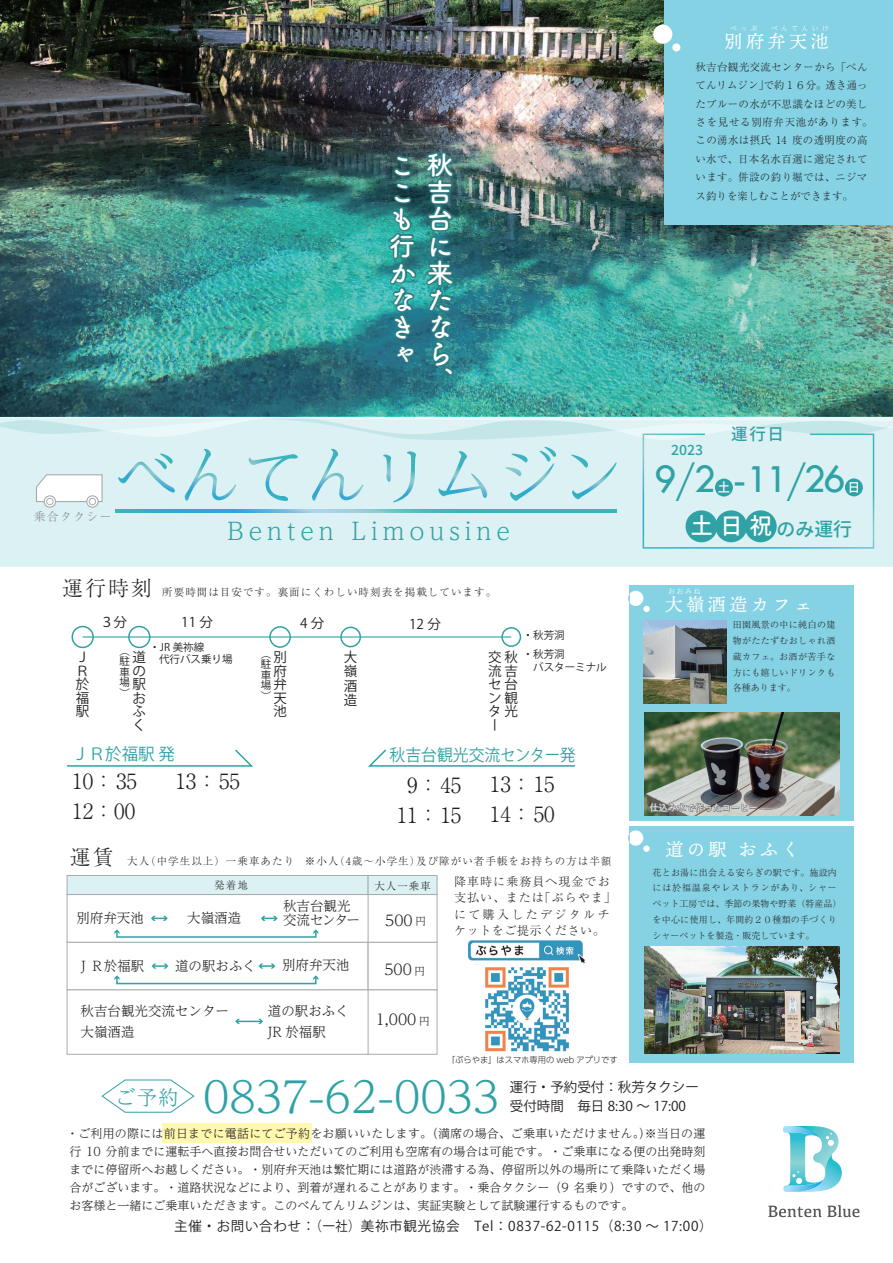
<style>
.page{position:relative;width:893px;height:1263px;background:#fff}
.page>*{position:absolute;margin:0;border:0;box-sizing:border-box;transform-origin:0 0}
.t1{font:300 43.05px "UD Reimin Pr 6 N";color:#30a2a5}
.t2{font:41.25px "Tw Cen";color:#30a2a5}
.t3{font:27px/27px "Tsuku B Rd Gothic Std B";color:#fff}
.t4{font:300 24.15px "UD Reimin Pr 6 N";letter-spacing:.2em;color:#30a2a5}
.t5{font:500 22.65px "Source Han Sans JP";color:#fff}
.t6{font:300 21px/30px "Ryumin Pr 6 N";color:#231f20}
.t7{font:300 20.1px "UD Reimin Pr 6 N";color:#30a2a5}
.t8{font:500 18.9px "Source Han Sans JP";color:#30a2a5}
.t9{font:18px "Ten Mincho Text";letter-spacing:.2em;color:#fff}
.t10{font:16.5px "Koz Go Pr 6 N";color:#30a2a5;scale:.96 1}
.t11{font:16.5px "Koz Go Pr 6 N";color:#30a2a5}
.t12{font:500 16.5px "Source Han Sans JP";color:#30a2a5}
.t13{font:300 15px "UD Reimin Pr 6 N";color:#231f20}
.t14{font:13.5px/13.5px "Koz Go Pr 6 N";letter-spacing:.05em;color:#231f20;text-align:justify}
.t15{font:300 13.5px/21px "UD Reimin Pr 6 N";color:#231f20}
.t16{font:13.5px/19.5px "Koz Go Pr 6 N";color:#231f20}
.t17{font:500 12.75px "Source Han Sans JP";color:#fff}
.t18{font:300 12px/18px "UD Reimin Pr 6 N";color:#231f20;text-align:justify}
.t19{font:300 12px/16.5px "Ryumin Pr 6 N";letter-spacing:.085em;color:#231f20}
.t20{font:300 12px "Ryumin Pr 6 N";letter-spacing:.1em;color:#86888b}
.t21{font:300 10.5px/18.3px "Ryumin Pr 6 N";letter-spacing:.035em;color:#231f20}
.t22{font:300 10.5px "Ryumin Pr 6 N";letter-spacing:.1em;color:#231f20}
.t23{font:10.5px/10.5px "Koz Go Pr 6 N";color:#231f20;text-align:justify}
.t24{font:300 9px/15.8px "Ryumin Pr 6 N";letter-spacing:.03em;color:#231f20}
.t25{font:500 9px "Yu Gothic";color:#fff}
.t26{font:300 8.25px "UD Shin Go Pr 6 N";color:#231f20}
.t27{font:300 7.05px "UD Reimin Pr 6 N";letter-spacing:.5em;color:#fff;scale:.96 1}
.t28{font:300 7.05px "UD Reimin Pr 6 N";letter-spacing:.5em;color:#fff}
.s1{font-size:21px}
.s2{font-size:10.5px}
</style>
<div class="page">
<img style="left:0;top:0;width:665px;height:144px">
<div style="left:630px;top:586px;width:224px;height:235px;background:#84d2e4"></div>
<div style="left:630px;top:827px;width:224px;height:236px;background:#84d2e4"></div>
<svg style="left:101px;top:1079px;width:94px;height:34px"></svg>
<div style="left:665px;top:0;width:228px;height:225px;background:#84d2e4"></div>
<svg style="left:768px;top:1205px;width:53px;height:12px"></svg>
<svg style="left:827px;top:1205px;width:32px;height:12px"></svg>
<svg style="left:783px;top:1126px;width:59px;height:66px"></svg>
<div style="left:67px;top:942px;width:301px;height:48px;background:#fff;border:1px solid #a9abae"></div>
<div style="left:368px;top:942px;width:69px;height:48px;background:#fff;border:1px solid #a9abae"></div>
<div style="left:367px;top:989px;width:70px;height:66px;background:#fff;border:1px solid #a9abae"></div>
<div style="left:367px;top:894px;width:70px;height:48px;background:#fff;border:1px solid #a9abae"></div>
<div style="left:67px;top:894px;width:301px;height:48px;background:#fff"></div>
<div style="left:67px;top:875px;width:301px;height:20px;background:#dbf1f3;border:1px solid #a9abae"></div>
<div style="left:368px;top:875px;width:69px;height:20px;background:#dbf1f3;border:1px solid #a9abae"></div>
<div style="left:67px;top:989px;width:301px;height:66px;background:#fff;border:1px solid #a9abae"></div>
<svg style="left:151px;top:916px;width:17px;height:5px"></svg>
<svg style="left:261px;top:916px;width:17px;height:5px"></svg>
<svg style="left:152px;top:963px;width:16px;height:5px"></svg>
<svg style="left:259px;top:963px;width:16px;height:5px"></svg>
<div style="left:116px;top:930px;width:201px;height:8px;border:2px solid #30a2a5"></div>
<svg style="left:114px;top:929px;width:5px;height:5px"></svg>
<svg style="left:313px;top:929px;width:5px;height:5px"></svg>
<div style="left:116px;top:976px;width:201px;height:8px;border:2px solid #30a2a5"></div>
<svg style="left:114px;top:975px;width:5px;height:5px"></svg>
<svg style="left:313px;top:975px;width:5px;height:5px"></svg>
<svg style="left:235px;top:1019px;width:28px;height:5px"></svg>
<img style="left:645px;top:778px;width:194px;height:37px">
<svg style="left:648px;top:786px;width:110px;height:30px;background:#8f9290"></svg>
<div style="left:162px;top:1123px;width:150px;height:20px;background:#fff8ae"></div>
<img style="left:645px;top:946px;width:195px;height:107px">
<div style="left:653px;top:25px;width:19px;height:19px;background:#fff;border-radius:50%"></div>
<div style="left:672px;top:43px;width:8px;height:9px;background:#fff;border-radius:50%"></div>
<div style="left:628px;top:830px;width:15px;height:16px;background:#fff;border-radius:50%"></div>
<div style="left:643px;top:845px;width:7px;height:7px;background:#fff;border-radius:50%"></div>
<svg style="left:628px;top:833px;width:2px;height:10px"></svg>
<img style="left:476px;top:964px;width:93px;height:88px">
<img style="left:468px;top:940px;width:117px;height:24px">
<img style="left:0;top:144px;width:893px;height:634px">
<p class="t20" style="left:34px;top:507px;width:79px">乗合タクシー</p>
<h3 class="t3" style="left:426px;top:149px;width:27px;text-align:justify">秋吉台に</h3>
<h3 class="t3" style="left:426px;top:284px;width:27px">たなら、</h3>
<h3 class="t3" style="left:389px;top:149px;width:65px">こ<br>こ<br>も<br>行<br>か来な<br>き<br>ゃ</h3>
<h3 class="t4" style="left:227px;top:511px;width:284px">Benten Limousine</h3>
<p class="t22" style="left:62px;top:584px;width:436px"><span class="s1">運行時刻</span> 所要時間は目安です。裏面にくわしい時刻表を掲載しています。</p>
<p class="t14" style="left:76px;top:651px;width:15px;text-align:left">Ｊ<br>Ｒ於福駅</p>
<p class="t14" style="left:100px;top:615px;width:28px">３分</p>
<p class="t14" style="left:181px;top:616px;width:33px">11 分</p>
<p class="t14" style="left:300px;top:616px;width:26px">4分</p>
<p class="t14" style="left:409px;top:618px;width:33px">12 分</p>
<p class="t23" style="left:149px;top:642px;width:56px">・JR 美祢線</p>
<p class="t14" style="left:133px;top:651px;width:15px">道の駅おふく</p>
<p class="t14" style="left:273px;top:651px;width:15px">別府弁天池</p>
<p class="t14" style="left:344px;top:650px;width:15px;line-height:14.1px">大嶺酒造</p>
<p class="t14" style="left:488px;top:651px;width:31px">交秋流吉セ台ン観タ光ー</p>
<p class="t23" style="left:120px;top:646px;width:12px">（駐車場）</p>
<p class="t23" style="left:261px;top:649px;width:12px">（駐車場）</p>
<p class="t23" style="left:159px;top:654px;width:75px">代行バス乗り場</p>
<p class="t23" style="left:523px;top:627px;width:43px;line-height:18.3px">・秋芳洞・秋芳洞</p>
<p class="t23" style="left:533px;top:662px;width:75px">バスターミナル</p>
<h3 class="t11" style="left:72px;top:744px;width:121px">ＪＲ於福駅 発　</h3>
<h3 class="t6" style="left:72px;top:765px;width:66px">10： 35<br>12：00</h3>
<h3 class="t6" style="left:175px;top:765px;width:66px">13： 55</h3>
<p class="t22" style="left:70px;top:853px;width:226px"><span class="s1">運賃</span> 大人（中学生以上）一乗車あたり</p>
<h3 class="t10" style="left:390px;top:746px;width:195px">秋吉台観光交流センター発</h3>
<h3 class="t6" style="left:397px;top:768px;width:66px;text-align:center">9： 45<br>11： 15</h3>
<h3 class="t6" style="left:490px;top:768px;width:66px">13： 15<br>14： 50</h3>
<p class="t22" style="left:305px;top:853px;width:308px">※小人（4歳～小学生）及び障がい者手帳をお持ちの方は半額</p>
<p class="t21" style="left:214px;top:875px;width:35px">発着地</p>
<p class="t15" style="left:283px;top:895px;width:69px">秋吉台観光</p>
<p class="t15" style="left:76px;top:907px;width:69px">別府弁天池</p>
<p class="t15" style="left:187px;top:906px;width:55px">大嶺酒造</p>
<p class="t15" style="left:283px;top:908px;width:78px">交流センター</p>
<p class="t15" style="left:77px;top:955px;width:69px">ＪＲ於福駅</p>
<p class="t15" style="left:175px;top:955px;width:82px">道の駅おふく</p>
<p class="t15" style="left:282px;top:954px;width:69px">別府弁天池</p>
<p class="t15" style="left:81px;top:1000px;width:150px">秋吉台観光交流センター大嶺酒造</p>
<p class="t15" style="left:268px;top:1000px;width:82px">道の駅おふく<br>JR 於福駅</p>
<p class="t21" style="left:374px;top:876px;width:58px">大人一乗車</p>
<p class="t19" style="left:454px;top:872px;width:163px">降車時に乗務員へ現金でお支払い、または「ぶらやま」にて購入したデジタルチケットをご提示ください。</p>
<p class="t13" style="left:385px;top:908px;width:42px">500 <span class="s2">円</span></p>
<p class="t13" style="left:384px;top:957px;width:42px">500 <span class="s2">円</span></p>
<p class="t13" style="left:376px;top:1007px;width:55px">1,000 <span class="s2">円</span></p>
<p class="t26" style="left:447px;top:1053px;width:172px">「ぶらやま」はスマホ専用の web アプリです</p>
<p class="t27" style="left:730px;top:22px;width:105px">べっぷ　べんてんいけ</p>
<h3 class="t9" style="left:724px;top:31px;width:106px">別府弁天池</h3>
<p class="t21" style="left:695px;top:57px;width:179px">秋吉台観光交流センターから「べんてんリムジン」で約１６分。透き通ったブルーの水が不思議なほどの美しさを見せる別府弁天池があります。この湧水は摂氏 14 度の透明度の高い水で、日本名水百選に選定されています。併設の釣り堀では、ニジマス釣りを楽しむことができます。</p>
<h3 class="t12" style="left:731px;top:425px;width:54px">運行日</h3>
<h2 class="t2" style="left:654px;top:454px;width:193px">9/2 -11/26</h2>
<p class="t17" style="left:718px;top:480px;width:14px">土</p>
<p class="t17" style="left:848px;top:480px;width:14px">日</p>
<h3 class="t5" style="left:691px;top:513px;width:82px">土日祝</h3>
<h3 class="t8" style="left:776px;top:518px;width:77px">のみ運行</h3>
<p class="t28" style="left:668px;top:585px;width:34px">おおみね</p>
<h3 class="t9" style="left:665px;top:595px;width:149px">大嶺酒造カフェ</h3>
<p class="t24" style="left:733px;top:617px;width:104px;text-align:justify">田園風景の中に純白の建物がたたずむおしゃれ酒蔵カフェ。お酒が苦手な方にも嬉しいドリンクも各種あります。</p>
<p class="t25" style="left:650px;top:799px;width:109px">仕込み水で作ったコーヒー</p>
<h3 class="t9" style="left:665px;top:839px;width:136px">道の駅 おふく</h3>
<p class="t24" style="left:652px;top:864px;width:190px">花とお湯に出会える安らぎの駅です。施設内には於福温泉やレストランがあり、シャーベット工房では、季節の果物や野菜（特産品）を中心に使用し、年間約２０種類の手づくりシャーベットを製造・販売しています。</p>
<h3 class="t7" style="left:115px;top:1080px;width:65px">ご予約</h3>
<h1 class="t1" style="left:203px;top:1062px;width:297px">0837-62-0033</h1>
<p class="t16" style="left:510px;top:1077px;width:217px">運行・予約受付：秋芳タクシー　　受付時間　毎日 8:30 ～ 17:00</p>
<p class="t18" style="left:66px;top:1124px;width:641px">・ご利用の際には前日までに電話にてご予約をお願いいたします。（満席の場合、ご乗車いただけません。）※当日の運行 10 分前までに運転手へ直接お問合せいただいてのご利用も空席有の場合は可能です。・ご乗車になる便の出発時刻までに停留所へお越しください。・別府弁天池は繁忙期には道路が渋滞する為、停留所以外の場所にて乗降いただく場合がございます。・道路状況などにより、到着が遅れることがあります。・乗合タクシー（9 名乗り）ですので、他のお客様と一緒にご乗車いただきます。このべんてんリムジンは、実証実験として試験運行するものです。</p>
<p class="t14" style="left:174px;top:1220px;width:540px">主催・お問い合わせ：（一社）美祢市観光協会　Tel：0837-62-0115（8:30 ～ 17:00）</p>
</div>
